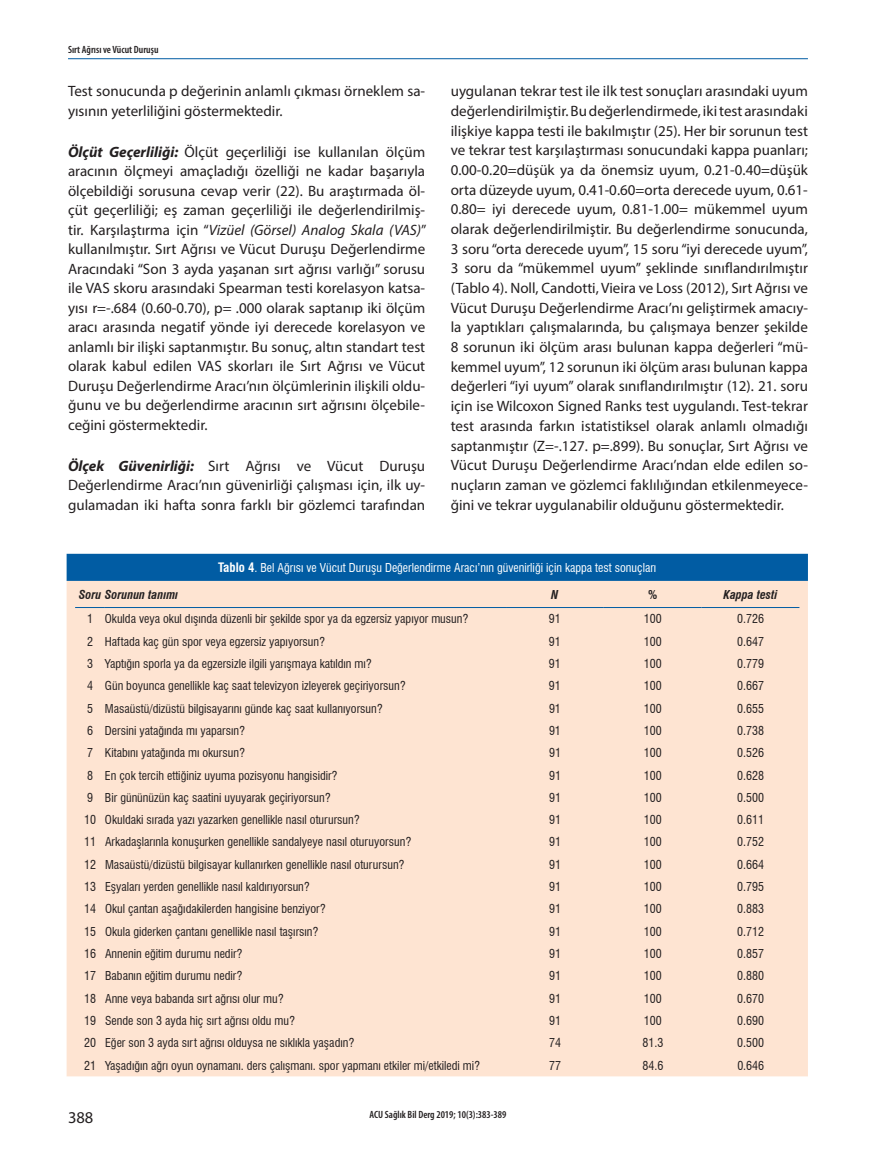
<style>
.page{position:relative;width:893px;height:1170px;background:#fff}
.page>*{position:absolute;margin:0;border:0;box-sizing:border-box;transform-origin:0 0}
.t1{font:16.5px "Myriad Pro";color:#231f20}
.t2{font:15px/19.6px "Myriad Pro";color:#231f20;text-align:justify}
.t3{font:condensed 12px "Swiss 721 BT";color:#231f20}
.t4{font:condensed 12px "Swiss 721 BT";color:#fff}
.t5{font:italic 700 condensed 12px "Swiss 721 BT";color:#231f20}
.t6{font:600 condensed 10.5px "Myriad Pro";color:#231f20}
.s1{font-weight:700;font-style:italic}
.s2{font-style:italic}
.s3{font-weight:700;font-size:12.75px}
</style>
<div class="page">
<hr style="left:68px;top:58px;width:740px;height:1px;background:#015ca3">
<svg style="left:67px;top:553px;width:741px;height:28px;background:#0961a5"></svg>
<div style="left:67px;top:581px;width:741px;height:495px;background:#fee4d2"></div>
<hr style="left:75px;top:607px;width:30px;height:1px;background:#015ca3">
<hr style="left:105px;top:607px;width:401px;height:1px;background:#015ca3">
<hr style="left:506px;top:607px;width:98px;height:1px;background:#015ca3">
<hr style="left:604px;top:607px;width:98px;height:1px;background:#015ca3">
<hr style="left:702px;top:607px;width:97px;height:1px;background:#015ca3">
<p class="t6" style="left:68px;top:44px;width:92px">Sırt Ağrısı ve Vücut Duruşu</p>
<p class="t2" style="left:68px;top:81px;width:359px">Test sonucunda p değerinin anlamlı çıkması örneklem sa&shy;yısının yeterliliğini göstermektedir.</p>
<p class="t2" style="left:68px;top:142px;width:360px"><span class="s1">Ölçüt Geçerliliği:</span> Ölçüt geçerliliği ise kullanılan ölçüm aracının ölçmeyi amaçladığı özelliği ne kadar başarıyla ölçebildiği sorusuna cevap verir (22). Bu araştırmada öl&shy;çüt geçerliliği; eş zaman geçerliliği ile değerlendirilmiş&shy;tir. Karşılaştırma için “<span class="s2">Vizüel (Görsel) Analog Skala (VAS)</span>” kullanılmıştır. Sırt Ağrısı ve Vücut Duruşu Değerlendirme Aracındaki “Son 3 ayda yaşanan sırt ağrısı varlığı” sorusu ile VAS skoru arasındaki Spearman testi korelasyon katsa&shy;yısı r=-.684 (0.60-0.70), p= .000 olarak saptanıp iki ölçüm aracı arasında negatif yönde iyi derecede korelasyon ve anlamlı bir ilişki saptanmıştır. Bu sonuç, altın standart test olarak kabul edilen VAS skorları ile Sırt Ağrısı ve Vücut Duruşu Değerlendirme Aracı’nın ölçümlerinin ilişkili oldu&shy;ğunu ve bu değerlendirme aracının sırt ağrısını ölçebile&shy;ceğini göstermektedir.</p>
<p class="t2" style="left:68px;top:455px;width:359px"><span class="s1">Ölçek Güvenirliği:</span> Sırt Ağrısı ve Vücut Duruşu Değerlendirme Aracı’nın güvenirliği çalışması için, ilk uy&shy;gulamadan iki hafta sonra farklı bir gözlemci tarafından</p>
<p class="t2" style="left:451px;top:81px;width:359px">uygulanan tekrar test ile ilk test sonuçları arasındaki uyum değerlendirilmiştir. Bu değerlendirmede, iki test arasındaki ilişkiye kappa testi ile bakılmıştır (25). Her bir sorunun test ve tekrar test karşılaştırması sonucundaki kappa puanları; 0.00-0.20=düşük ya da önemsiz uyum, 0.21-0.40=düşük orta düzeyde uyum, 0.41-0.60=orta derecede uyum, 0.61- 0.80= iyi derecede uyum, 0.81-1.00= mükemmel uyum olarak değerlendirilmiştir. Bu değerlendirme sonucunda, 3 soru “orta derecede uyum”, 15 soru “iyi derecede uyum”, 3 soru da “mükemmel uyum” şeklinde sınıflandırılmıştır (Tablo 4). Noll, Candotti, Vieira ve Loss (2012), Sırt Ağrısı ve Vücut Duruşu Değerlendirme Aracı’nı geliştirmek amacıy&shy;la yaptıkları çalışmalarında, bu çalışmaya benzer şekilde 8 sorunun iki ölçüm arası bulunan kappa değerleri “mü&shy;kemmel uyum”, 12 sorunun iki ölçüm arası bulunan kappa değerleri “iyi uyum” olarak sınıflandırılmıştır (12). 21. soru için ise Wilcoxon Signed Ranks test uygulandı. Test-tekrar test arasında farkın istatistiksel olarak anlamlı olmadığı saptanmıştır (Z=-.127. p=.899). Bu sonuçlar, Sırt Ağrısı ve Vücut Duruşu Değerlendirme Aracı’ndan elde edilen so&shy;nuçların zaman ve gözlemci faklılığından etkilenmeyece&shy;ğini ve tekrar uygulanabilir olduğunu göstermektedir.</p>
<p class="t4" style="left:218px;top:560px;width:439px"><span class="s3">Tablo 4</span>. Bel Ağrısı ve Vücut Duruşu Değerlendirme Aracı’nın güvenirliği için kappa test sonuçları</p>
<p class="t5" style="left:79px;top:587px;width:101px">Soru Sorunun tanımı</p>
<p class="t5" style="left:551px;top:587px;width:9px">N</p>
<p class="t5" style="left:648px;top:587px;width:11px">%</p>
<p class="t5" style="left:724px;top:587px;width:55px">Kappa testi</p>
<p class="t3" style="left:87px;top:611px;width:383px">1 Okulda veya okul dışında düzenli bir şekilde spor ya da egzersiz yapıyor musun?</p>
<p class="t3" style="left:549px;top:611px;width:13px">91</p>
<p class="t3" style="left:644px;top:611px;width:19px">100</p>
<p class="t3" style="left:737px;top:611px;width:28px">0.726</p>
<p class="t3" style="left:87px;top:634px;width:240px">2 Haftada kaç gün spor veya egzersiz yapıyorsun?</p>
<p class="t3" style="left:549px;top:634px;width:13px">91</p>
<p class="t3" style="left:644px;top:634px;width:19px">100</p>
<p class="t3" style="left:737px;top:634px;width:28px">0.647</p>
<p class="t3" style="left:87px;top:656px;width:286px">3 Yaptığın sporla ya da egzersizle ilgili yarışmaya katıldın mı?</p>
<p class="t3" style="left:549px;top:656px;width:13px">91</p>
<p class="t3" style="left:644px;top:656px;width:19px">100</p>
<p class="t3" style="left:737px;top:656px;width:28px">0.779</p>
<p class="t3" style="left:87px;top:678px;width:320px">4 Gün boyunca genellikle kaç saat televizyon izleyerek geçiriyorsun?</p>
<p class="t3" style="left:549px;top:678px;width:13px">91</p>
<p class="t3" style="left:644px;top:678px;width:19px">100</p>
<p class="t3" style="left:737px;top:678px;width:28px">0.667</p>
<p class="t3" style="left:87px;top:701px;width:297px">5 Masaüstü/dizüstü bilgisayarını günde kaç saat kullanıyorsun?</p>
<p class="t3" style="left:549px;top:701px;width:13px">91</p>
<p class="t3" style="left:644px;top:701px;width:19px">100</p>
<p class="t3" style="left:737px;top:701px;width:28px">0.655</p>
<p class="t3" style="left:87px;top:723px;width:160px">6 Dersini yatağında mı yaparsın?</p>
<p class="t3" style="left:549px;top:723px;width:13px">91</p>
<p class="t3" style="left:644px;top:723px;width:19px">100</p>
<p class="t3" style="left:737px;top:723px;width:28px">0.738</p>
<p class="t3" style="left:87px;top:745px;width:159px">7 Kitabını yatağında mı okursun?</p>
<p class="t3" style="left:549px;top:745px;width:13px">91</p>
<p class="t3" style="left:644px;top:745px;width:19px">100</p>
<p class="t3" style="left:737px;top:745px;width:28px">0.526</p>
<p class="t3" style="left:87px;top:767px;width:252px">8 En çok tercih ettiğiniz uyuma pozisyonu hangisidir?</p>
<p class="t3" style="left:549px;top:767px;width:13px">91</p>
<p class="t3" style="left:644px;top:767px;width:19px">100</p>
<p class="t3" style="left:737px;top:767px;width:28px">0.628</p>
<p class="t3" style="left:87px;top:790px;width:245px">9 Bir gününüzün kaç saatini uyuyarak geçiriyorsun?</p>
<p class="t3" style="left:549px;top:790px;width:13px">91</p>
<p class="t3" style="left:644px;top:790px;width:19px">100</p>
<p class="t3" style="left:737px;top:790px;width:28px">0.500</p>
<p class="t3" style="left:84px;top:812px;width:277px">10 Okuldaki sırada yazı yazarken genellikle nasıl oturursun?</p>
<p class="t3" style="left:549px;top:812px;width:13px">91</p>
<p class="t3" style="left:644px;top:812px;width:19px">100</p>
<p class="t3" style="left:737px;top:812px;width:28px">0.611</p>
<p class="t3" style="left:84px;top:834px;width:329px">11 Arkadaşlarınla konuşurken genellikle sandalyeye nasıl oturuyorsun?</p>
<p class="t3" style="left:549px;top:834px;width:13px">91</p>
<p class="t3" style="left:644px;top:834px;width:19px">100</p>
<p class="t3" style="left:737px;top:834px;width:28px">0.752</p>
<p class="t3" style="left:84px;top:857px;width:322px">12 Masaüstü/dizüstü bilgisayar kullanırken genellikle nasıl oturursun?</p>
<p class="t3" style="left:549px;top:857px;width:13px">91</p>
<p class="t3" style="left:644px;top:857px;width:19px">100</p>
<p class="t3" style="left:737px;top:857px;width:28px">0.664</p>
<p class="t3" style="left:84px;top:879px;width:227px">13 Eşyaları yerden genellikle nasıl kaldırıyorsun?</p>
<p class="t3" style="left:549px;top:879px;width:13px">91</p>
<p class="t3" style="left:644px;top:879px;width:19px">100</p>
<p class="t3" style="left:737px;top:879px;width:28px">0.795</p>
<p class="t3" style="left:84px;top:901px;width:243px">14 Okul çantan aşağıdakilerden hangisine benziyor?</p>
<p class="t3" style="left:549px;top:901px;width:13px">91</p>
<p class="t3" style="left:644px;top:901px;width:19px">100</p>
<p class="t3" style="left:737px;top:901px;width:28px">0.883</p>
<p class="t3" style="left:84px;top:924px;width:236px">15 Okula giderken çantanı genellikle nasıl taşırsın?</p>
<p class="t3" style="left:549px;top:924px;width:13px">91</p>
<p class="t3" style="left:644px;top:924px;width:19px">100</p>
<p class="t3" style="left:737px;top:924px;width:28px">0.712</p>
<p class="t3" style="left:84px;top:946px;width:160px">16 Annenin eğitim durumu nedir?</p>
<p class="t3" style="left:549px;top:946px;width:13px">91</p>
<p class="t3" style="left:644px;top:946px;width:19px">100</p>
<p class="t3" style="left:737px;top:946px;width:28px">0.857</p>
<p class="t3" style="left:84px;top:968px;width:160px">17 Babanın eğitim durumu nedir?</p>
<p class="t3" style="left:549px;top:968px;width:13px">91</p>
<p class="t3" style="left:644px;top:968px;width:19px">100</p>
<p class="t3" style="left:737px;top:968px;width:28px">0.880</p>
<p class="t3" style="left:84px;top:991px;width:201px">18 Anne veya babanda sırt ağrısı olur mu?</p>
<p class="t3" style="left:549px;top:991px;width:13px">91</p>
<p class="t3" style="left:644px;top:991px;width:19px">100</p>
<p class="t3" style="left:737px;top:991px;width:28px">0.670</p>
<p class="t3" style="left:84px;top:1013px;width:212px">19 Sende son 3 ayda hiç sırt ağrısı oldu mu?</p>
<p class="t3" style="left:549px;top:1013px;width:13px">91</p>
<p class="t3" style="left:644px;top:1013px;width:19px">100</p>
<p class="t3" style="left:737px;top:1013px;width:28px">0.690</p>
<p class="t3" style="left:84px;top:1035px;width:272px">20 Eğer son 3 ayda sırt ağrısı olduysa ne sıklıkla yaşadın?</p>
<p class="t3" style="left:549px;top:1035px;width:13px">74</p>
<p class="t3" style="left:642px;top:1035px;width:22px">81.3</p>
<p class="t3" style="left:737px;top:1035px;width:28px">0.500</p>
<p class="t3" style="left:84px;top:1057px;width:397px">21 Yaşadığın ağrı oyun oynamanı. ders çalışmanı. spor yapmanı etkiler mi/etkiledi mi?</p>
<p class="t3" style="left:549px;top:1057px;width:13px">77</p>
<p class="t3" style="left:642px;top:1057px;width:22px">84.6</p>
<p class="t3" style="left:737px;top:1057px;width:28px">0.646</p>
<p class="t1" style="left:68px;top:1106px;width:27px">388</p>
<p class="t6" style="left:369px;top:1108px;width:138px">ACU Sağlık Bil Derg 2019; 10(3):383-389</p>
</div>
